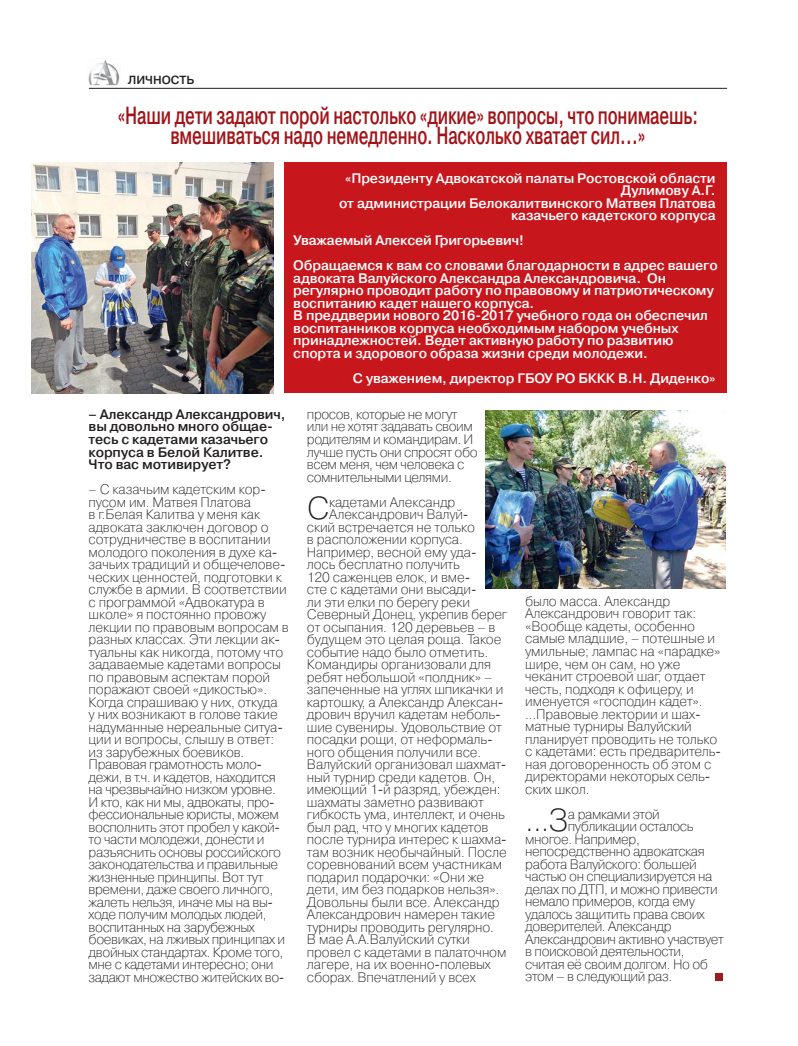
<style>
.page{position:relative;width:798px;height:1046px;background:#fff}
.page>*{position:absolute;margin:0;border:0;box-sizing:border-box;transform-origin:0 0}
.t1{font:31.62px "Pragmatica Light C";color:#231f20}
.t2{font:700 24.75px/20px "Pragmatica Light C";letter-spacing:-.01em;color:#a21318;text-align:center;scale:.66 1}
.t3{font:13.75px/12.5px "Pragmatica Light C";letter-spacing:-.01em;color:#231f20}
.t4{font:700 13.75px/12.5px "Pragmatica Light C";letter-spacing:-.01em;color:#fff}
.t5{font:13.75px/12.5px "Pragmatica Light C";letter-spacing:-.03em;color:#231f20}
.t6{font:700 13.75px/12.5px "Pragmatica Light C";letter-spacing:-.01em;color:#231f20}
.t7{font:700 11.75px "Pragmatica Light C";color:#231f20}
</style>
<div class="page">
<div style="left:714px;top:973px;width:8px;height:8px;background:#9e1c20"></div>
<div style="left:284px;top:162px;width:442px;height:230px;background:#c8161d"></div>
<img style="left:485px;top:411px;width:240px;height:177px">
<img style="left:32px;top:163px;width:241px;height:230px">
<img style="left:88px;top:60px;width:32px;height:26px">
<hr style="left:89px;top:88px;width:637px;height:1px;background:#231f20">
<p class="t7" style="left:128px;top:75px;width:68px">ЛИЧНОСТЬ</p>
<h2 class="t2" style="left:118px;top:108px;width:880px">«Наши дети задают порой настолько «дикие» вопросы, что понимаешь: вмешиваться надо немедленно. Насколько хватает сил...»</h2>
<p class="t4" style="left:339px;top:173px;width:378px;text-align:right">«Президенту Адвокатской палаты Ростовской области Дулимову А.Г.<br>от администрации Белокалитвинского Матвея Платова казачьего кадетского корпуса</p>
<p class="t4" style="left:293px;top:229px;width:426px;line-height:25px">Уважаемый Алексей Григорьевич!<br>Обращаемся к вам со словами благодарности в адрес вашего</p>
<p class="t4" style="left:293px;top:273px;width:422px">адвоката Валуйского Александра Александровича. Он регулярно проводит работу по правовому и патриотическому воспитанию кадет нашего корпуса.<br>В преддверии нового 2016-2017 учебного года он обеспечил воспитанников корпуса необходимым набором учебных принадлежностей. Ведет активную работу по развитию спорта и здорового образа жизни среди молодежи.</p>
<p class="t4" style="left:352px;top:373px;width:364px">С уважением, директор ГБОУ РО БККК В.Н. Диденко»</p>
<p class="t6" style="left:89px;top:409px;width:198px">– Александр Александрович, вы довольно много общае&shy;тесь с кадетами казачьего корпуса в Белой Калитве.<br>Что вас мотивирует?</p>
<p class="t3" style="left:89px;top:484px;width:202px">– С казачьим кадетским кор&shy;пусом им. Матвея Платова<br>в г.Белая Калитва у меня как адвоката заключен договор о сотрудничестве в воспитании молодого поколения в духе ка&shy;зачьих традиций и общечелове&shy;ческих ценностей, подготовки к службе в армии. В соответствии с программой «Адвокатура в школе» я постоянно провожу лекции по правовым вопросам в разных классах. Эти лекции ак&shy;туальны как никогда, потому что задаваемые кадетами вопросы по правовым аспектам порой поражают своей «дикостью».<br>Когда спрашиваю у них, откуда<br>у них возникают в голове такие надуманные нереальные ситуа&shy;ции и вопросы, слышу в ответ: из зарубежных боевиков.<br>Правовая грамотность моло&shy;дежи, в т.ч. и кадетов, находится на чрезвычайно низком уровне.<br>И кто, как ни мы, адвокаты, про&shy;фессиональные юристы, можем восполнить этот пробел у какой&shy;то части молодежи, донести и разъяснить основы российского законодательства и правильные жизненные принципы. Вот тут времени, даже своего личного, жалеть нельзя, иначе мы на вы&shy;ходе получим молодых людей, воспитанных на зарубежных боевиках, на лживых принципах и двойных стандартах. Кроме того, мне с кадетами интересно; они задают множество житейских во-</p>
<p class="t5" style="left:307px;top:409px;width:172px">просов, которые не могут или не хотят задавать своим родителям и командирам. И лучше пусть они спросят обо всем меня, чем человека с сомнительными целями.</p>
<h1 class="t1" style="left:307px;top:496px;width:24px">С</h1>
<p class="t3" style="left:329px;top:497px;width:128px">кадетами Александр</p>
<p class="t3" style="left:329px;top:509px;width:141px">Александрович Валуй-</p>
<p class="t3" style="left:307px;top:522px;width:169px">ский встречается не только</p>
<p class="t3" style="left:307px;top:534px;width:157px">в расположении корпуса.</p>
<p class="t3" style="left:307px;top:547px;width:171px">Например, весной ему уда-</p>
<p class="t3" style="left:307px;top:559px;width:154px">лось бесплатно получить</p>
<p class="t3" style="left:307px;top:572px;width:165px">120 саженцев елок, и вме-</p>
<p class="t3" style="left:307px;top:584px;width:171px">сте с кадетами они высади-</p>
<p class="t3" style="left:307px;top:597px;width:164px">ли эти елки по берегу реки</p>
<p class="t3" style="left:307px;top:609px;width:202px">Северный Донец, укрепив берег</p>
<p class="t3" style="left:307px;top:622px;width:190px">от осыпания. 120 деревьев – в</p>
<p class="t3" style="left:307px;top:634px;width:196px">будущем это целая роща. Такое</p>
<p class="t3" style="left:307px;top:647px;width:183px">событие надо было отметить.</p>
<p class="t3" style="left:307px;top:659px;width:186px">Командиры организовали для</p>
<p class="t3" style="left:307px;top:672px;width:187px">ребят небольшой «полдник» –</p>
<p class="t3" style="left:307px;top:684px;width:198px">запеченные на углях шпикачки и</p>
<p class="t3" style="left:307px;top:697px;width:198px">картошку, а Александр Алексан-</p>
<p class="t3" style="left:307px;top:709px;width:195px">дрович вручил кадетам неболь-</p>
<p class="t3" style="left:307px;top:722px;width:196px">шие сувениры. Удовольствие от</p>
<p class="t3" style="left:307px;top:734px;width:187px">посадки рощи, от неформаль-</p>
<p class="t3" style="left:307px;top:747px;width:176px">ного общения получили все.</p>
<p class="t3" style="left:307px;top:759px;width:201px">Валуйский организовал шахмат-</p>
<p class="t3" style="left:307px;top:772px;width:190px">ный турнир среди кадетов. Он,</p>
<p class="t3" style="left:307px;top:784px;width:195px">имеющий 1-й разряд, убежден:</p>
<p class="t3" style="left:307px;top:797px;width:178px">шахматы заметно развивают</p>
<p class="t3" style="left:307px;top:809px;width:199px">гибкость ума, интеллект, и очень</p>
<p class="t3" style="left:307px;top:822px;width:183px">был рад, что у многих кадетов</p>
<p class="t3" style="left:307px;top:834px;width:201px">после турнира интерес к шахма-</p>
<p class="t3" style="left:307px;top:847px;width:201px">там возник необычайный. После</p>
<p class="t3" style="left:307px;top:859px;width:196px">соревнований всем участникам</p>
<p class="t3" style="left:307px;top:872px;width:179px">подарил подарочки: «Они же</p>
<p class="t3" style="left:307px;top:884px;width:194px">дети, им без подарков нельзя».</p>
<p class="t3" style="left:307px;top:897px;width:194px">Довольны были все. Александр</p>
<p class="t3" style="left:307px;top:909px;width:189px">Александрович намерен такие</p>
<p class="t3" style="left:307px;top:922px;width:188px">турниры проводить регулярно.</p>
<p class="t3" style="left:307px;top:934px;width:164px">В мае А.А.Валуйский сутки</p>
<p class="t3" style="left:307px;top:947px;width:201px">провел с кадетами в палаточном</p>
<p class="t3" style="left:307px;top:959px;width:185px">лагере, на их военно-полевых</p>
<p class="t3" style="left:307px;top:972px;width:170px">сборах. Впечатлений у всех</p>
<p class="t3" style="left:525px;top:596px;width:197px">было масса. Александр<br>Александрович говорит так: «Вообще кадеты, особенно самые младшие, – потешные и умильные; лампас на «парадке» шире, чем он сам, но уже чеканит строевой шаг, отдает честь, подходя к офицеру, и именуется «господин кадет». ...Правовые лектории и шах&shy;матные турниры Валуйский планирует проводить не только с кадетами: есть предваритель&shy;ная договоренность об этом с директорами некоторых сель&shy;ских школ.</p>
<h1 class="t1" style="left:525px;top:808px;width:45px">...З</h1>
<p class="t5" style="left:567px;top:808px;width:93px">а рамками этой</p>
<p class="t5" style="left:567px;top:821px;width:127px">публикации осталось</p>
<p class="t5" style="left:525px;top:833px;width:116px">многое. Например,</p>
<p class="t5" style="left:525px;top:846px;width:181px">непосредственно адвокатская</p>
<p class="t5" style="left:525px;top:858px;width:173px">работа Валуйского: большей</p>
<p class="t5" style="left:525px;top:871px;width:189px">частью он специализируется на</p>
<p class="t5" style="left:525px;top:883px;width:194px">делах по ДТП, и можно привести</p>
<p class="t5" style="left:525px;top:896px;width:171px">немало примеров, когда ему</p>
<p class="t5" style="left:525px;top:908px;width:181px">удалось защитить права своих</p>
<p class="t5" style="left:525px;top:921px;width:148px">доверителей. Александр</p>
<p class="t5" style="left:525px;top:933px;width:200px">Александрович активно участвует</p>
<p class="t5" style="left:525px;top:946px;width:161px">в поисковой деятельности,</p>
<p class="t5" style="left:525px;top:958px;width:184px">считая её своим долгом. Но об</p>
<p class="t5" style="left:525px;top:971px;width:148px">этом – в следующий раз.</p>
</div>
